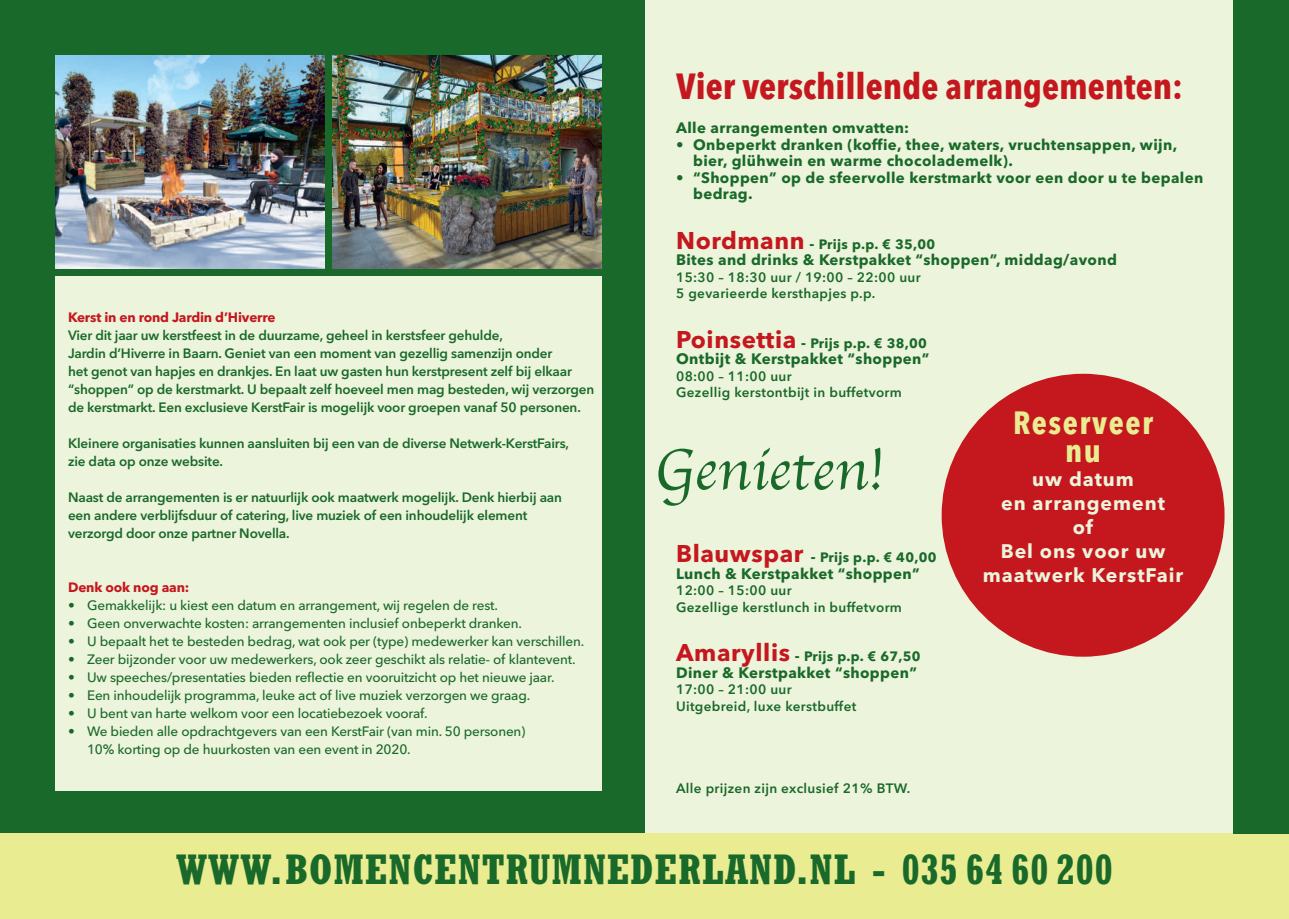
<style>
.page{position:relative;width:1289px;height:919px;background:#fff}
.page>*{position:absolute;margin:0;border:0;box-sizing:border-box;transform-origin:0 0}
.t1{font:60px "Apple Chancery";color:#19692a}
.t2{font:700 condensed 42px "Rockwell";letter-spacing:.025em;color:#19692a}
.t3{font:700 36px "Avenir Next Condensed";color:#c5171e}
.t4{font:700 31.95px/27.9px "Avenir Next Condensed";letter-spacing:.05em;color:#e9ec90;text-align:center}
.t5{font:700 19.5px/24px "Avenir Next";letter-spacing:.05em;color:#ecf4db;text-align:center}
.t6{font:700 15px/16.5px "Avenir Next";letter-spacing:.025em;color:#19692a}
.t7{font:600 13.5px/18px "Avenir Next";letter-spacing:-.01em;color:#19692a}
.t8{font:500 13.5px/18px "Avenir Next";letter-spacing:-.015em;color:#19692a}
.t9{font:600 13.5px/16.5px "Avenir Next";letter-spacing:.025em;color:#19692a}
.t10{font:700 13.5px "Avenir Next";letter-spacing:.025em;color:#19692a}
.t11{font:700 13.5px "Avenir Next";letter-spacing:-.015em;color:#c5171e}
.s1{font-weight:600}
.s2{font-size:24px;color:#c5171e}
.s3{font-size:15px}
</style>
<div class="page">
<div style="left:0;top:0;width:1288px;height:918px;background:#ecf4db"></div>
<div style="left:0;top:0;width:644px;height:833px;background:#19692a"></div>
<div style="left:0;top:833px;width:1288px;height:85px;background:#e9ec90"></div>
<div style="left:55px;top:276px;width:547px;height:515px;background:#ecf4db"></div>
<div style="left:1233px;top:0;width:55px;height:833px;background:#19692a"></div>
<img style="left:55px;top:55px;width:269px;height:213px">
<img style="left:333px;top:55px;width:269px;height:213px">
<div style="left:941px;top:374px;width:283px;height:282px;background:#c5171e;border-radius:50%"></div>
<p class="t11" style="left:68px;top:305px;width:209px">Kerst in en rond Jardin d’Hiverre</p>
<p class="t7" style="left:68px;top:325px;width:527px">Vier dit jaar uw kerstfeest in de duurzame, geheel in kerstsfeer gehulde,<br>Jardin d’Hiverre in Baarn. Geniet van een moment van gezellig samenzĳn onder<br>het genot van hapjes en drankjes. En laat uw gasten hun kerstpresent zelf bĳ elkaar “shoppen” op de kerstmarkt. U bepaalt zelf hoeveel men mag besteden, wĳ verzorgen de kerstmarkt. Een exclusieve KerstFair is mogelĳk voor groepen vanaf 50 personen.</p>
<p class="t7" style="left:68px;top:433px;width:502px">Kleinere organisaties kunnen aansluiten bĳ een van de diverse Netwerk-KerstFairs, zie data op onze website.</p>
<p class="t7" style="left:68px;top:487px;width:495px">Naast de arrangementen is er natuurlĳk ook maatwerk mogelĳk. Denk hierbĳ aan een andere verblĳfsduur of catering, live muziek of een inhoudelĳk element verzorgd door onze partner Novella.</p>
<p class="t11" style="left:68px;top:575px;width:123px">Denk ook nog aan:</p>
<p class="t8" style="left:68px;top:595px;width:431px"><span class="s1">•</span> Gemakkelĳk: u kiest een datum en arrangement, wĳ regelen de rest.</p>
<p class="t8" style="left:68px;top:613px;width:455px"><span class="s1">•</span> Geen onverwachte kosten: arrangementen inclusief onbeperkt dranken.</p>
<p class="t8" style="left:68px;top:631px;width:517px"><span class="s1">•</span> U bepaalt het te besteden bedrag, wat ook per (type) medewerker kan verschillen.</p>
<p class="t8" style="left:68px;top:649px;width:509px"><span class="s1">•</span> Zeer bĳzonder voor uw medewerkers, ook zeer geschikt als relatie- of klantevent.</p>
<p class="t8" style="left:68px;top:667px;width:488px"><span class="s1">•</span> Uw speeches/presentaties bieden reflectie en vooruitzicht op het nieuwe jaar.</p>
<p class="t8" style="left:68px;top:685px;width:464px"><span class="s1">•</span> Een inhoudelĳk programma, leuke act of live muziek verzorgen we graag.</p>
<p class="t8" style="left:68px;top:703px;width:361px"><span class="s1">•</span> U bent van harte welkom voor een locatiebezoek vooraf.</p>
<p class="t8" style="left:87px;top:721px;width:440px;text-indent:-19px"><span class="s1">•</span> We bieden alle opdrachtgevers van een KerstFair (van min. 50 personen)<br>10% korting op de huurkosten van een event in 2020.</p>
<h3 class="t3" style="left:676px;top:64px;width:508px">Vier verschillende arrangementen:</h3>
<p class="t6" style="left:676px;top:119px;width:235px">Alle arrangementen omvatten:</p>
<p class="t6" style="left:693px;top:136px;width:485px;text-indent:-17px">• Onbeperkt dranken (koffie, thee, waters, vruchtensappen, wijn, bier, glühwein en warme chocolademelk).</p>
<p class="t6" style="left:693px;top:169px;width:512px;text-indent:-17px">• “Shoppen” op de sfeervolle kerstmarkt voor een door u te bepalen bedrag.</p>
<p class="t10" style="left:676px;top:232px;width:261px"><span class="s2">Nordmann</span> <span class="s3">-</span> Prijs p.p. € 35,00</p>
<p class="t6" style="left:676px;top:251px;width:442px">Bites and drinks &amp; Kerstpakket “shoppen”, middag/avond</p>
<p class="t9" style="left:676px;top:268px;width:246px">15:30 – 18:30 uur / 19:00 – 22:00 uur<br>5 gevarieerde kersthapjes p.p.</p>
<p class="t10" style="left:676px;top:331px;width:252px"><span class="s2">Poinsettia</span> <span class="s3">-</span> Prijs p.p. € 38,00</p>
<p class="t6" style="left:676px;top:350px;width:255px">Ontbijt &amp; Kerstpakket “shoppen”</p>
<p class="t9" style="left:676px;top:367px;width:227px">08:00 – 11:00 uur<br>Gezellig kerstontbijt in buffetvorm</p>
<h1 class="t1" style="left:654px;top:433px;width:230px">Genieten!</h1>
<p class="t10" style="left:676px;top:546px;width:262px"><span class="s2">Blauwspar</span> <span class="s3">-</span> Prijs p.p. € 40,00</p>
<p class="t6" style="left:676px;top:565px;width:245px">Lunch &amp; Kerstpakket “shoppen”</p>
<p class="t9" style="left:676px;top:582px;width:227px">12:00 – 15:00 uur<br>Gezellige kerstlunch in buffetvorm</p>
<p class="t10" style="left:676px;top:645px;width:246px"><span class="s2">Amaryllis</span> <span class="s3">-</span> Prijs p.p. € 67,50</p>
<p class="t6" style="left:676px;top:664px;width:242px">Diner &amp; Kerstpakket “shoppen”</p>
<p class="t9" style="left:676px;top:681px;width:182px">17:00 – 21:00 uur<br>Uitgebreid, luxe kerstbuffet</p>
<p class="t9" style="left:676px;top:780px;width:236px">Alle prijzen zijn exclusief 21% BTW.</p>
<h3 class="t4" style="left:1013px;top:408px;width:141px">Reserveer nu</h3>
<h3 class="t5" style="left:982px;top:467px;width:202px">uw datum<br>en arrangement<br>of<br>Bel ons voor uw maatwerk KerstFair</h3>
<h2 class="t2" style="left:176px;top:854px;width:938px">WWW.BOMENCENTRUMNEDERLAND.NL - 035 64 60 200</h2>
</div>
